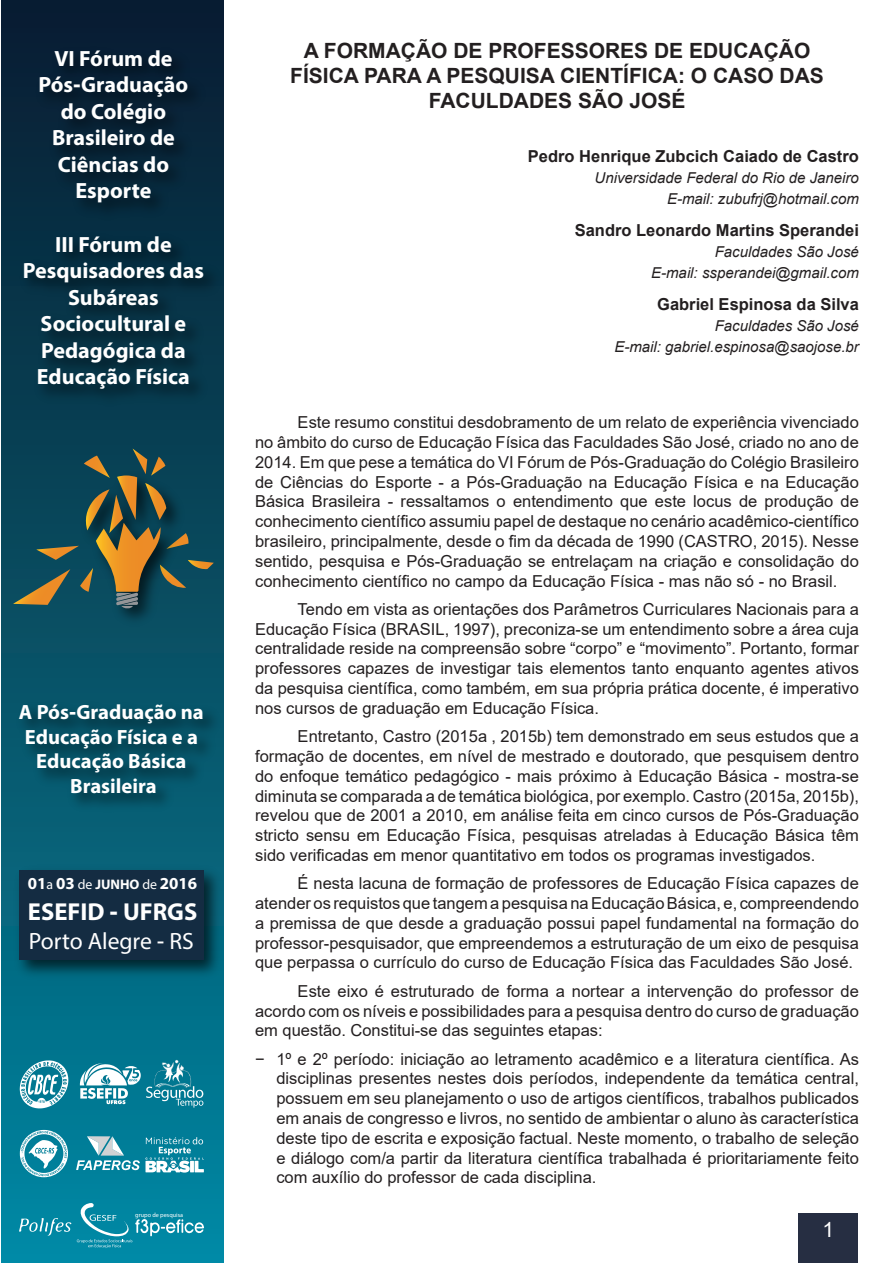
<style>
.page{position:relative;width:893px;height:1263px;background:#fff}
.page>*{position:absolute;margin:0;border:0;box-sizing:border-box;transform-origin:0 0}
.t1{font:700 24.6px "Myriad Hebrew";color:#fff}
.t2{font:23.55px "Myriad Hebrew";color:#fff}
.t3{font:700 22.05px/26.5px "Myriad Hebrew";color:#fff;text-align:center}
.t4{font:700 21px/25.2px "Arial";color:#231f20;text-align:center}
.t5{font:21px "Arial";color:#fff}
.t6{font:700 20.7px/24.8px "Myriad Hebrew";color:#fff;text-align:center}
.t7{font:700 16.8px "Myriad Hebrew";color:#fff}
.t8{font:16.5px/19.8px "Arial";color:#231f20;text-align:justify}
.t9{font:700 16.5px "Arial";color:#231f20}
.t10{font:italic 15px/20.7px "Arial";color:#231f20;text-align:right}
.t11{font:6.15px "Myriad Pro";color:#fff}
.s1{font-weight:400;font-size:13.8px}
.s2{font-size:13.8px}
</style>
<div class="page">
<div style="left:2px;top:0;width:222px;height:1263px;background:linear-gradient(to bottom,#0a1a2d,#0287a0)"></div>
<img style="left:14px;top:225px;width:210px;height:190px">
<img style="left:30px;top:39px;width:182px;height:190px">
<img style="left:10px;top:693px;width:214px;height:131px">
<img style="left:10px;top:862px;width:214px;height:121px">
<div style="left:19px;top:870px;width:184px;height:90px;background:#142c42"></div>
<img style="left:77px;top:609px;width:113px;height:23px">
<svg style="left:13px;top:448px;width:201px;height:161px;background:#30514e"></svg>
<svg style="left:20px;top:1060px;width:48px;height:48px"></svg>
<svg style="left:76px;top:1136px;width:128px;height:36px;background:#4ba3b5"></svg>
<svg style="left:19px;top:1203px;width:185px;height:45px;background:#1b93ac"></svg>
<svg style="left:20px;top:1130px;width:48px;height:47px"></svg>
<svg style="left:80px;top:1060px;width:123px;height:47px"></svg>
<div style="left:799px;top:1212px;width:59px;height:51px;background:#262e42"></div>
<h3 class="t3" style="left:39px;top:46px;width:151px">VI Fórum de<br>Pós-Graduação do Colégio<br>Brasileiro de<br>Ciências do<br>Esporte</h3>
<h3 class="t3" style="left:23px;top:232px;width:183px">III Fórum de<br>Pesquisadores das<br>Subáreas<br>Sociocultural e<br>Pedagógica da<br>Educação Física</h3>
<p class="t6" style="left:19px;top:701px;width:186px">A Pós-Graduação na<br>Educação Física e a<br>Educação Básica<br>Brasileira</p>
<p class="t7" style="left:28px;top:874px;width:171px">01<span class="s1">a</span> 03 <span class="s1">de</span> <span class="s2">JUNHO</span> <span class="s1">de</span> 2016</p>
<h1 class="t1" style="left:28px;top:898px;width:171px">ESEFID - UFRGS</h1>
<h2 class="t2" style="left:29px;top:928px;width:167px">Porto Alegre - RS</h2>
<p class="t11" style="left:135px;top:1211px;width:49px">grupo de pesquisa</p>
<p class="t4" style="left:290px;top:38px;width:535px">A FORMAÇÃO DE PROFESSORES DE EDUCAÇÃO<br>FÍSICA PARA A PESQUISA CIENTÍFICA: O CASO DAS<br>FACULDADES SÃO JOSÉ</p>
<p class="t9" style="left:528px;top:145px;width:332px">Pedro Henrique Zubcich Caiado de Castro</p>
<p class="t10" style="left:595px;top:167px;width:266px">Universidade Federal do Rio de Janeiro<br>E-mail: zubufrj@hotmail.com</p>
<p class="t9" style="left:575px;top:219px;width:286px">Sandro Leonardo Martins Sperandei</p>
<p class="t10" style="left:651px;top:241px;width:209px">Faculdades São José<br>E-mail: ssperandei@gmail.com</p>
<p class="t9" style="left:657px;top:293px;width:203px">Gabriel Espinosa da Silva</p>
<p class="t10" style="left:614px;top:315px;width:246px">Faculdades São José<br>E-mail: gabriel.espinosa@saojose.br</p>
<p class="t8" style="left:255px;top:412px;width:605px;text-indent:43px">Este resumo constitui desdobramento de um relato de experiência vivenciado no âmbito do curso de Educação Física das Faculdades São José, criado no ano de 2014. Em que pese a temática do VI Fórum de Pós-Graduação do Colégio Brasileiro de Ciências do Esporte - a Pós-Graduação na Educação Física e na Educação Básica Brasileira - ressaltamos o entendimento que este locus de produção de conhecimento científico assumiu papel de destaque no cenário acadêmico-científico brasileiro, principalmente, desde o fim da década de 1990 (CASTRO, 2015). Nesse sentido, pesquisa e Pós-Graduação se entrelaçam na criação e consolidação do conhecimento científico no campo da Educação Física - mas não só - no Brasil.</p>
<p class="t8" style="left:255px;top:599px;width:605px;text-indent:43px">Tendo em vista as orientações dos Parâmetros Curriculares Nacionais para a Educação Física (BRASIL, 1997), preconiza-se um entendimento sobre a área cuja centralidade reside na compreensão sobre “corpo” e “movimento”. Portanto, formar professores capazes de investigar tais elementos tanto enquanto agentes ativos da pesquisa científica, como também, em sua própria prática docente, é imperativo nos cursos de graduação em Educação Física.</p>
<p class="t8" style="left:255px;top:726px;width:605px;text-indent:43px">Entretanto, Castro (2015a , 2015b) tem demonstrado em seus estudos que a formação de docentes, em nível de mestrado e doutorado, que pesquisem dentro do enfoque temático pedagógico - mais próximo à Educação Básica - mostra-se diminuta se comparada a de temática biológica, por exemplo. Castro (2015a, 2015b), revelou que de 2001 a 2010, em análise feita em cinco cursos de Pós-Graduação stricto sensu em Educação Física, pesquisas atreladas à Educação Básica têm sido verificadas em menor quantitativo em todos os programas investigados.</p>
<p class="t8" style="left:255px;top:873px;width:605px;text-indent:43px">É nesta lacuna de formação de professores de Educação Física capazes de atender os requistos que tangem a pesquisa na Educação Básica, e, compreendendo a premissa de que desde a graduação possui papel fundamental na formação do professor-pesquisador, que empreendemos a estruturação de um eixo de pesquisa que perpassa o currículo do curso de Educação Física das Faculdades São José.</p>
<p class="t8" style="left:255px;top:981px;width:605px;text-indent:43px">Este eixo é estruturado de forma a nortear a intervenção do professor de acordo com os níveis e possibilidades para a pesquisa dentro do curso de graduação em questão. Constitui-se das seguintes etapas:</p>
<p class="t8" style="left:276px;top:1049px;width:584px;text-indent:-21px">− 1º e 2º período: iniciação ao letramento acadêmico e a literatura científica. As disciplinas presentes nestes dois períodos, independente da temática central, possuem em seu planejamento o uso de artigos científicos, trabalhos publicados em anais de congresso e livros, no sentido de ambientar o aluno às característica deste tipo de escrita e exposição factual. Neste momento, o trabalho de seleção e diálogo com/a partir da literatura científica trabalhada é prioritariamente feito com auxílio do professor de cada disciplina.</p>
<p class="t5" style="left:822px;top:1215px;width:13px">1</p>
</div>
